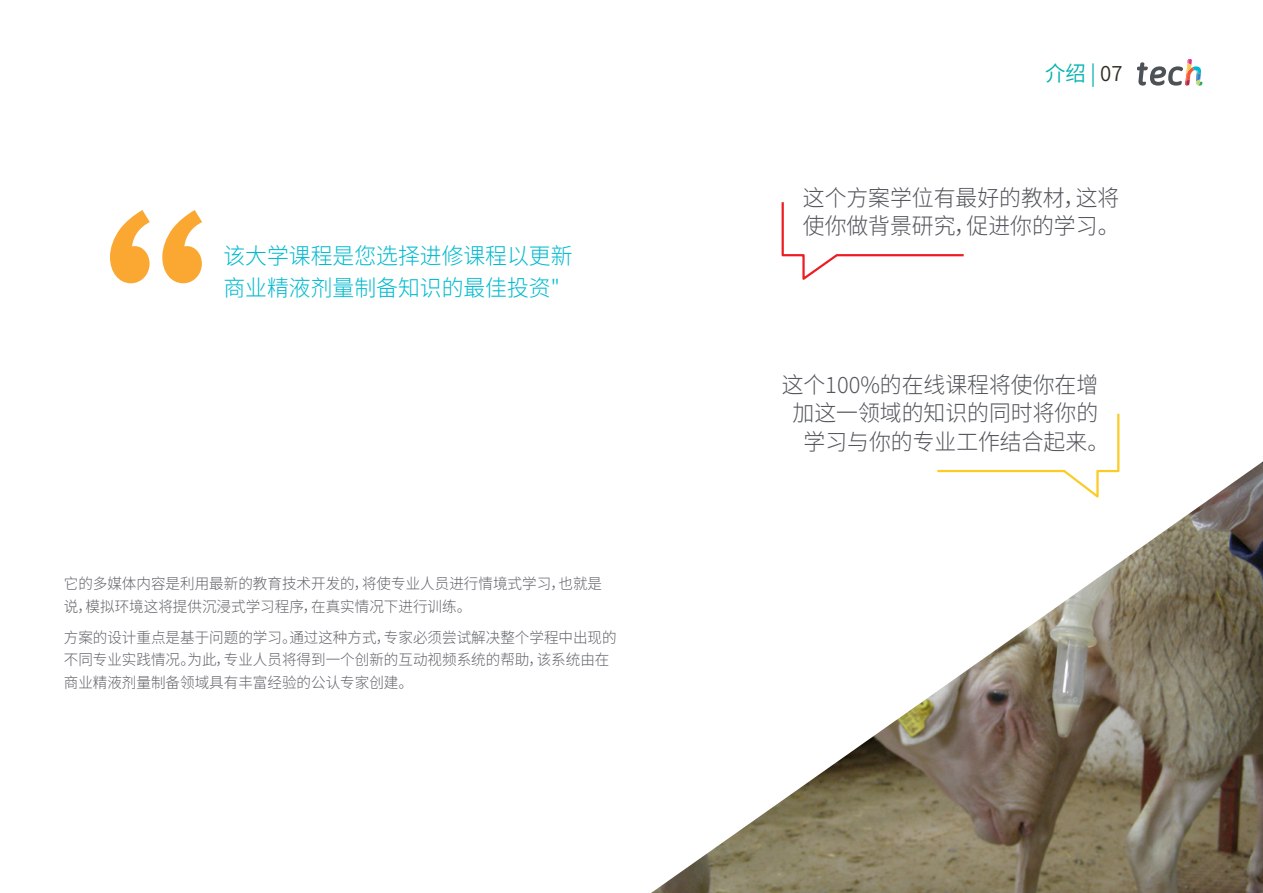
<style>
.page{position:relative;width:1263px;height:893px;background:#fff}
.page>*{position:absolute;margin:0;border:0;box-sizing:border-box;transform-origin:0 0}
.t1{font:300 22.5px/28.5px "Source Han Sans CN";color:#52555b}
.t2{font:300 22.5px/31.5px "Source Han Sans CN";color:#00bacf}
.t3{font:21px "Source Han Sans CN";color:#00b2af}
.t4{font:300 15px/22.5px "Source Han Sans CN";color:#61646a}
.s1{color:#00b0ad}
.s2{color:#312e20}
</style>
<div class="page">
<svg style="left:110px;top:210px;width:92px;height:73px"></svg>
<svg style="left:1117px;top:413px;width:3px;height:48px"></svg>
<svg style="left:781px;top:202px;width:183px;height:78px"></svg>
<img style="left:651px;top:461px;width:612px;height:432px">
<svg style="left:1137px;top:59px;width:65px;height:27px"></svg>
<h1 class="t2" style="left:223px;top:241px;width:351px">该大学课程是您选择进修课程以更新商业精液剂量制备知识的最佳投资"</h1>
<p class="t4" style="left:64px;top:573px;width:540px">它的多媒体内容是利用最新的教育技术开发的，将使专业人员进行情境式学习，也就是说，模拟环境这将提供沉浸式学习程序，在真实情况下进行训练。</p>
<p class="t4" style="left:64px;top:626px;width:554px">方案的设计重点是基于问题的学习。通过这种方式，专家必须尝试解决整个学程中出现的不同专业实践情况。为此，专业人员将得到一个创新的互动视频系统的帮助，该系统由在商业精液剂量制备领域具有丰富经验的公认专家创建。</p>
<h2 class="t3" style="left:1045px;top:61px;width:79px">介绍 <span class="s1">|</span> <span class="s2">07</span></h2>
<h1 class="t1" style="left:803px;top:184px;width:318px">这个方案学位有最好的教材，这将使你做背景研究，促进你的学习。</h1>
<h1 class="t1" style="left:782px;top:370px;width:318px">这个100%的在线课程将使你在增</h1>
<h1 class="t1" style="left:793px;top:399px;width:307px">加这一领域的知识的同时将你的</h1>
<h1 class="t1" style="left:803px;top:427px;width:307px">学习与你的专业工作结合起来。</h1>
</div>
